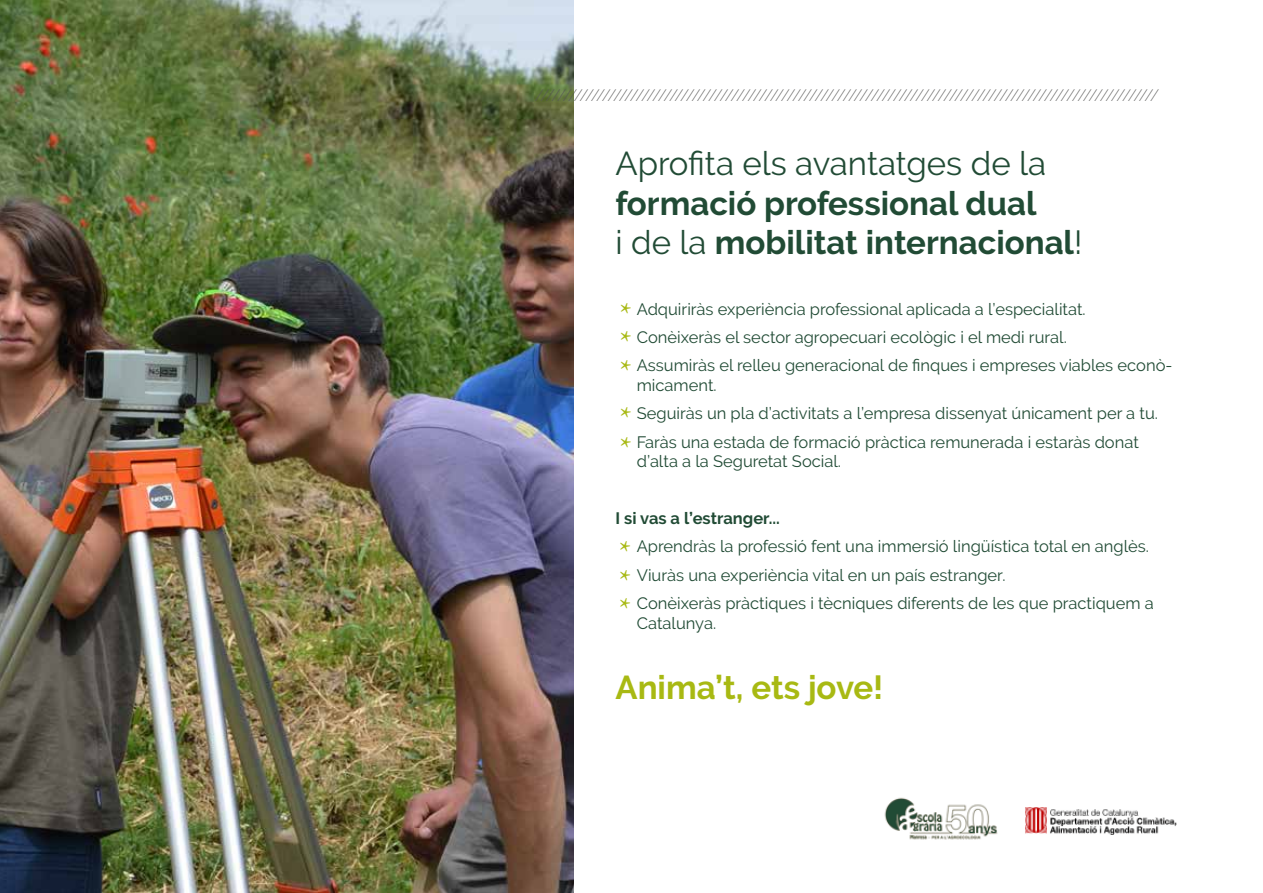
<style>
.page{position:relative;width:1263px;height:893px;background:#fff}
.page>*{position:absolute;margin:0;border:0;box-sizing:border-box;transform-origin:0 0}
.t1{font:700 33px/39.6px "Raleway";color:#214b35}
.t2{font:33px "Raleway";color:#214b35}
.t3{font:700 33px "Raleway";color:#a8b913}
.t4{font:30px/28.7px "Minion Pro";color:#a8b913;text-align:justify}
.t5{font:16.5px/28.3px "Raleway";color:#214b35}
.t6{font:200 16.5px "Raleway";color:#575756}
.t7{font:700 16.5px "Raleway";color:#214b35}
.s1{font-weight:400}
</style>
<div class="page">
<img style="left:1025px;top:808px;width:152px;height:27px">
<img style="left:884px;top:797px;width:114px;height:43px">
<img style="left:0;top:0;width:573px;height:893px">
<p class="t6" style="left:535px;top:85px;width:626px">///////////////////////////////////////////////////////////////////////////////////////////////////////////////</p>
<h1 class="t2" style="left:615px;top:144px;width:432px">Aprofita els avantatges de la</h1>
<h1 class="t1" style="left:615px;top:183px;width:468px">formació professional dual<br><span class="s1">i de la</span> mobilitat internacional<span class="s1">!</span></h1>
<p class="t5" style="left:637px;top:295px;width:537px">Adquiriràs experiència professional aplicada a l’especialitat.<br>Conèixeràs el sector agropecuari ecològic i el medi rural.<br>Assumiràs el relleu generacional de finques i empreses viables econò-</p>
<p class="t5" style="left:637px;top:371px;width:523px">micament.<br>Seguiràs un pla d’activitats a l’empresa dissenyat únicament per a tu.<br>Faràs una estada de formació pràctica remunerada i estaràs donat</p>
<p class="t5" style="left:637px;top:447px;width:206px">d’alta a la Seguretat Social.</p>
<h2 class="t4" style="left:620px;top:299px;width:14px">* * *</h2>
<h2 class="t4" style="left:620px;top:403px;width:14px;line-height:29.7px">* *</h2>
<p class="t7" style="left:615px;top:509px;width:166px">I si vas a l’estranger...</p>
<p class="t5" style="left:637px;top:532px;width:518px">Aprendràs la professió fent una immersió lingüística total en anglès.<br>Viuràs una experiència vital en un país estranger.<br>Conèixeràs pràctiques i tècniques diferents de les que practiquem a</p>
<p class="t5" style="left:637px;top:609px;width:81px">Catalunya.</p>
<h2 class="t4" style="left:619px;top:537px;width:14px">* * *</h2>
<h1 class="t3" style="left:615px;top:669px;width:269px">Anima’t, ets jove!</h1>
</div>
